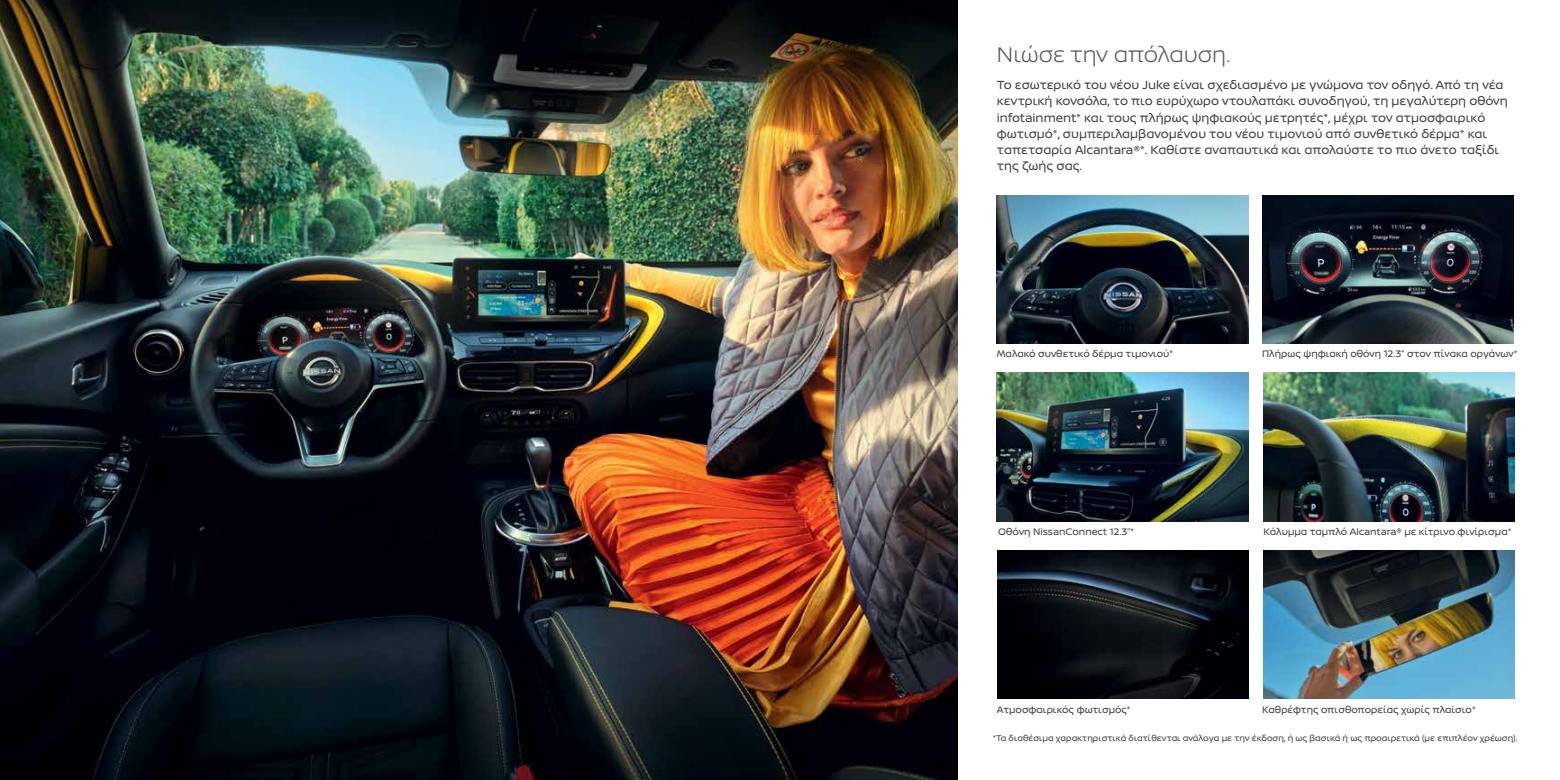
<style>
.page{position:relative;width:1560px;height:780px;background:#fff}
.page>*{position:absolute;margin:0;border:0;box-sizing:border-box;transform-origin:0 0}
.t1{font:300 22.5px "Nissan Brand";letter-spacing:-.005em;color:#58595b}
.t2{font:12.5px/16.2px "Nissan Brand";color:#414042}
.t3{font:10px "Nissan Brand";color:#414042}
.t4{font:8.75px "Nissan Brand";color:#414042}
</style>
<div class="page">
<img style="left:0;top:0;width:957px;height:780px">
<img style="left:996px;top:195px;width:252px;height:149px">
<img style="left:996px;top:373px;width:252px;height:148px">
<img style="left:997px;top:550px;width:251px;height:148px">
<img style="left:1262px;top:195px;width:251px;height:149px">
<img style="left:1263px;top:373px;width:251px;height:148px">
<img style="left:1263px;top:550px;width:251px;height:148px">
<h1 class="t1" style="left:996px;top:38px;width:235px">Νιώσε την απόλαυση.</h1>
<p class="t2" style="left:996px;top:76px;width:512px">Το εσωτερικό του νέου Juke είναι σχεδιασμένο με γνώμονα τον οδηγό. Από τη νέα κεντρική κονσόλα, το πιο ευρύχωρο ντουλαπάκι συνοδηγού, τη μεγαλύτερη οθόνη infotainment* και τους πλήρως ψηφιακούς μετρητές*, μέχρι τον ατμοσφαιρικό φωτισμό*, συμπεριλαμβανομένου του νέου τιμονιού από συνθετικό δέρμα* και ταπετσαρία Alcantara®*. Καθίστε αναπαυτικά και απολαύστε το πιο άνετο ταξίδι της ζωής σας.</p>
<p class="t3" style="left:996px;top:346px;width:178px">Μαλακό συνθετικό δέρμα τιμονιού*</p>
<p class="t3" style="left:1261px;top:346px;width:257px">Πλήρως ψηφιακή οθόνη 12.3’’ στον πίνακα οργάνων*</p>
<p class="t3" style="left:998px;top:524px;width:138px">Οθόνη NissanConnect 12.3’’*</p>
<p class="t3" style="left:996px;top:702px;width:135px">Ατμοσφαιρικός φωτισμός*</p>
<p class="t3" style="left:1263px;top:524px;width:249px">Κάλυμμα ταμπλό Alcantara® με κίτρινο φινίρισμα*</p>
<p class="t3" style="left:1261px;top:702px;width:215px">Καθρέφτης οπισθοπορείας χωρίς πλαίσιο*</p>
<p class="t4" style="left:992px;top:731px;width:526px">*Τα διαθέσιμα χαρακτηριστικά διατίθενται ανάλογα με την έκδοση, ή ως βασικά ή ως προαιρετικά (με επιπλέον χρέωση).</p>
</div>
